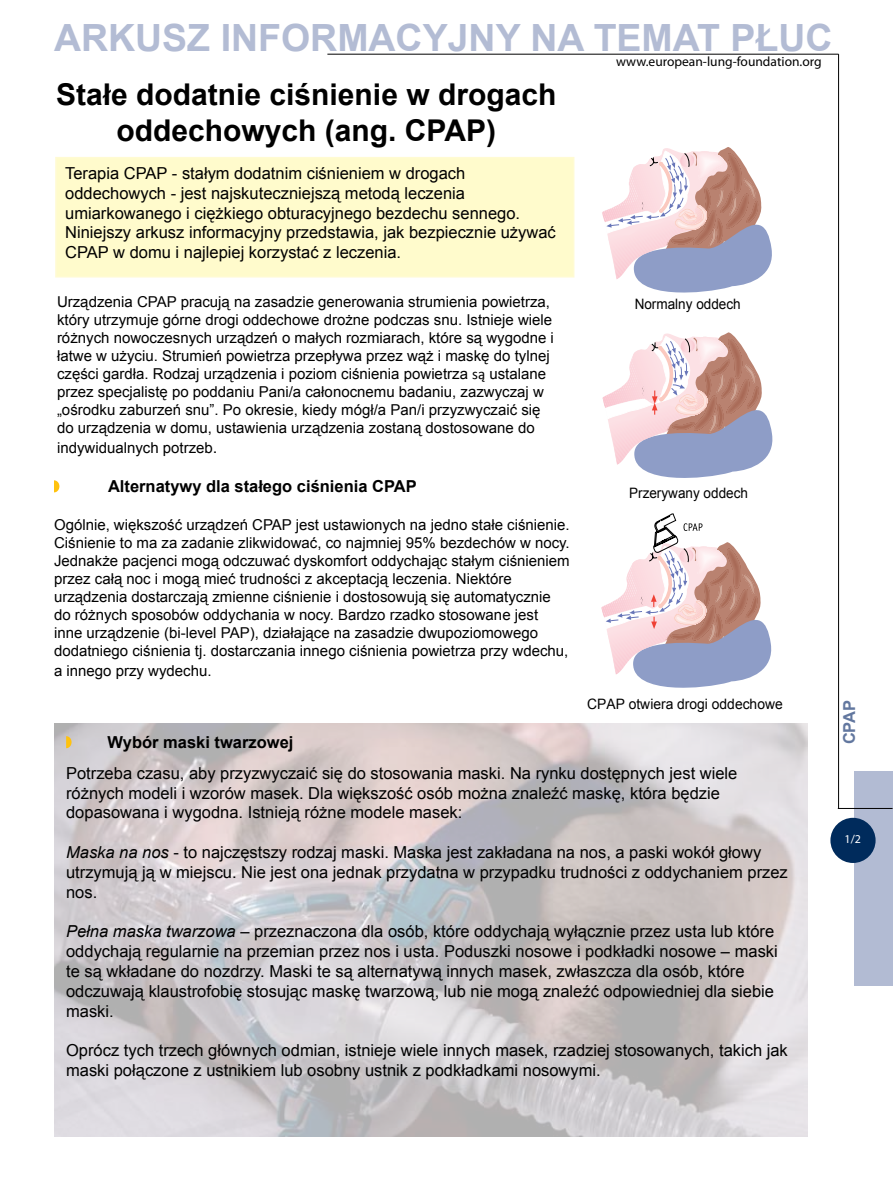
<style>
.page{position:relative;width:893px;height:1191px;background:#fff}
.page>*{position:absolute;margin:0;border:0;box-sizing:border-box;transform-origin:0 0}
.t1{font:700 37.5px "Arial";color:#b3bcd4}
.t2{font:700 30px/36px "Arial";color:#000;text-align:center}
.t3{font:16.5px/19.8px "Arial";color:#000}
.t4{font:700 16.5px "Arial";color:#000}
.t5{font:700 16.5px "Arial";color:#62779f}
.t6{font:15px/18px "Arial";color:#000}
.t7{font:14.4px "Arial";color:#000;scale:.94 1}
.t8{font:14.4px "Arial";color:#000}
.t9{font:13.5px "Myriad Pro";color:#000}
.t10{font:12px "Myriad Pro";color:#fff}
.s1{font-family:"Calibri"}
.s2{font-size:16.5px}
.s3{font-style:italic}
</style>
<div class="page">
<img style="left:54px;top:723px;width:754px;height:414px">
<div style="left:854px;top:771px;width:39px;height:214px;background:#b2bbd3"></div>
<div style="left:830px;top:818px;width:46px;height:45px;background:#002b5c;border-radius:50%"></div>
<hr style="left:838px;top:54px;width:1px;height:754px;background:#000">
<hr style="left:327px;top:54px;width:511px;height:1px;background:#000">
<hr style="left:838px;top:808px;width:54px;height:1px;background:#000">
<svg style="left:66px;top:736px;width:6px;height:12px"></svg>
<svg style="left:54px;top:480px;width:5px;height:12px"></svg>
<div style="left:56px;top:158px;width:518px;height:119px;background:#fffbcc"></div>
<div style="left:55px;top:157px;width:519px;height:120px;border:2px solid #fffbd3"></div>
<svg style="left:601px;top:513px;width:171px;height:175px"></svg>
<svg style="left:602px;top:332px;width:171px;height:146px"></svg>
<svg style="left:602px;top:147px;width:170px;height:146px"></svg>
<h1 class="t1" style="left:54px;top:13px;width:780px">ARKUSZ INFORMACYJNY NA TEMAT PŁUC</h1>
<h2 class="t2" style="left:56px;top:77px;width:502px">Stałe dodatnie ciśnienie w drogach oddechowych (ang. CPAP)</h2>
<p class="t3" style="left:65px;top:163px;width:492px">Terapia CPAP - stałym dodatnim ciśnieniem w drogach oddechowych - jest najskuteczniejszą metodą leczenia umiarkowanego i ciężkiego obturacyjnego bezdechu sennego.<br>Niniejszy arkusz informacyjny przedstawia, jak bezpiecznie używać CPAP w domu i najlepiej korzystać z leczenia.</p>
<p class="t9" style="left:616px;top:54px;width:207px">www.european-lung-foundation.org</p>
<p class="t6" style="left:57px;top:293px;width:498px">Urządzenia CPAP pracują na zasadzie generowania strumienia powietrza, który utrzymuje górne drogi oddechowe drożne podczas snu. Istnieje wiele różnych nowoczesnych urządzeń o małych rozmiarach, które są wygodne i łatwe w użyciu. Strumień powietrza przepływa przez wąż i maskę do tylnej części gardła. Rodzaj urządzenia i poziom ciśnienia powietrza <span class="s1">są</span> ustalane przez specjalistę po poddaniu Pani/a całonocnemu badaniu, zazwyczaj w „ośrodku zaburzeń snu”. Po okresie, kiedy mógł/a Pan/i przyzwyczaić się do urządzenia w domu, ustawienia urządzenia zostaną dostosowane do</p>
<p class="t6" style="left:57px;top:439px;width:162px">indywidualnych potrzeb<span class="s2">.</span></p>
<p class="t4" style="left:108px;top:476px;width:310px">Alternatywy dla stałego ciśnienia CPAP</p>
<p class="t6" style="left:54px;top:516px;width:517px">Ogólnie, większość urządzeń CPAP jest ustawionych na jedno stałe ciśnienie.<br>Ciśnienie to ma za zadanie zlikwidować, co najmniej 95% bezdechów w nocy.<br>Jednakże pacjenci mogą odczuwać dyskomfort oddychając stałym ciśnieniem przez całą noc i mogą mieć trudności z akceptacją leczenia. Niektóre urządzenia dostarczają zmienne ciśnienie i dostosowują się automatycznie do różnych sposobów oddychania w nocy. Bardzo rzadko stosowane jest inne urządzenie (bi-level PAP), działające na zasadzie dwupoziomowego dodatniego ciśnienia tj. dostarczania innego ciśnienia powietrza przy wdechu,</p>
<p class="t6" style="left:54px;top:662px;width:159px">a innego przy wydechu.</p>
<p class="t7" style="left:635px;top:295px;width:114px">Normalny oddech</p>
<p class="t7" style="left:629px;top:484px;width:128px">Przerywany oddech</p>
<p class="t8" style="left:587px;top:695px;width:197px">CPAP otwiera drogi oddechowe</p>
<p class="t4" style="left:108px;top:731px;width:187px">Wybór maski twarzowej</p>
<p class="t3" style="left:66px;top:763px;width:673px">Potrzeba czasu, aby przyzwyczaić się do stosowania maski. Na rynku dostępnych jest wiele różnych modeli i wzorów masek. Dla większość osób można znaleźć maskę, która będzie dopasowana i wygodna. Istnieją różne modele masek:</p>
<p class="t3" style="left:66px;top:842px;width:723px"><span class="s3">Maska na nos</span> - to najczęstszy rodzaj maski. Maska jest zakładana na nos, a paski wokół głowy utrzymują ją w miejscu. Nie jest ona jednak przydatna w przypadku trudności z oddychaniem przez nos.</p>
<p class="t3" style="left:66px;top:921px;width:713px"><span class="s3">Pełna maska twarzowa</span> – przeznaczona dla osób, które oddychają wyłącznie przez usta lub które oddychają regularnie na przemian przez nos i usta. Poduszki nosowe i podkładki nosowe – maski te są wkładane do nozdrzy. Maski te są alternatywą innych masek, zwłaszcza dla osób, które odczuwają klaustrofobię stosując maskę twarzową, lub nie mogą znaleźć odpowiedniej dla siebie maski.</p>
<p class="t3" style="left:66px;top:1040px;width:723px">Oprócz tych trzech głównych odmian, istnieje wiele innych masek, rzadziej stosowanych, takich jak maski połączone z ustnikiem lub osobny ustnik z podkładkami nosowymi.</p>
<p class="t5" style="left:838px;top:744px;width:46px;rotate:-90deg">CPAP</p>
<p class="t10" style="left:844px;top:831px;width:18px">1/2</p>
</div>
